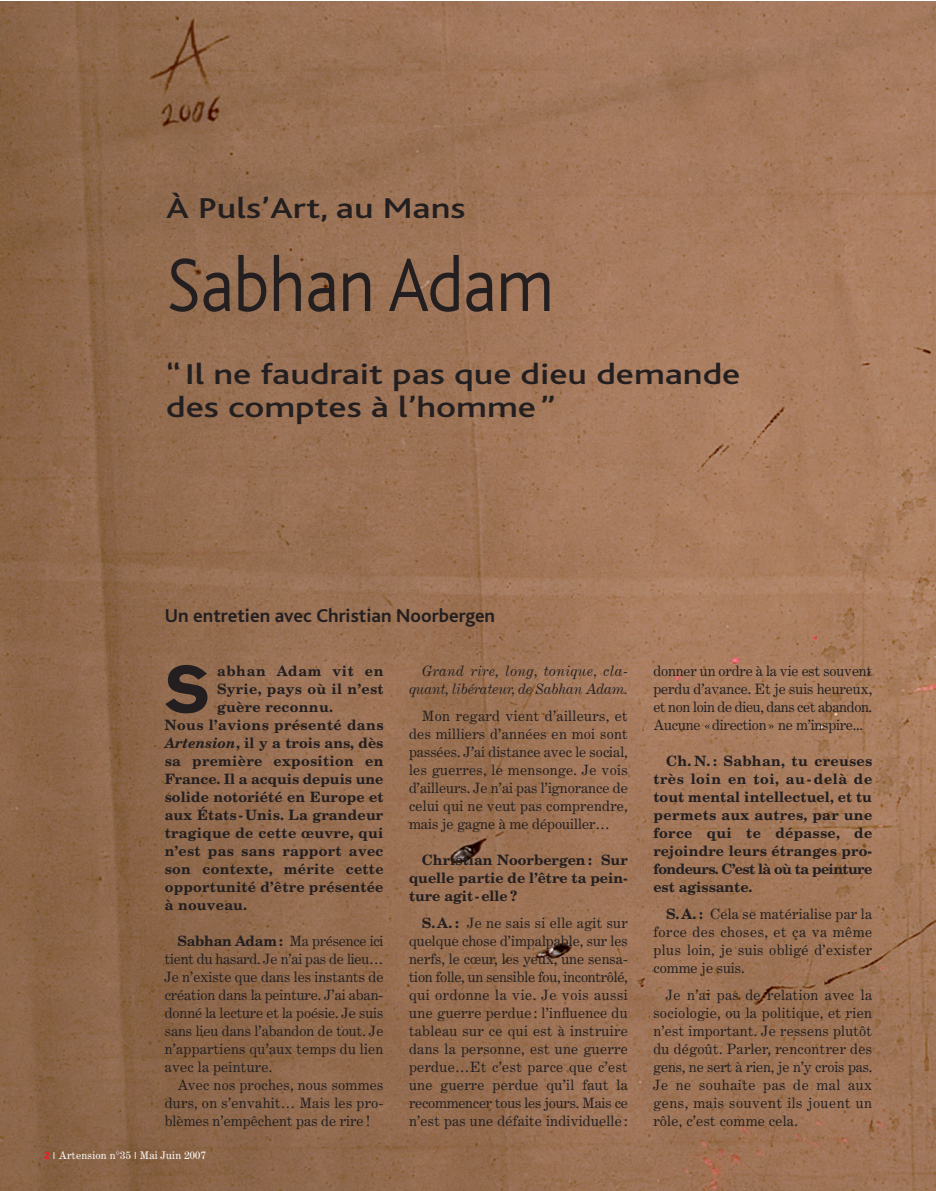
<style>
.page{position:relative;width:936px;height:1191px;background:#fff}
.page>*{position:absolute;margin:0;border:0;box-sizing:border-box;transform-origin:0 0}
.t1{font:300 79.2px "Bliss";color:#231f20;scale:.91 1}
.t2{font:700 65.55px "Akzidenz Grotesk BE";color:#231f20}
.t3{font:500 30px/33px "Bliss";color:#231f20;scale:1.25 1}
.t4{font:700 19.5px "Bliss";color:#231f20}
.t5{font:14.25px/18px "Century Expanded";letter-spacing:.015em;color:#231f20;text-align:justify}
.t6{font:700 14.25px/18px "New Century Schlbk";letter-spacing:.015em;color:#231f20;text-align:justify}
.t7{font:italic 14.25px/18px "Century Expanded";letter-spacing:-.015em;color:#231f20;text-align:right}
.t8{font:700 14.25px "New Century Schlbk";letter-spacing:.045em;color:#231f20}
.t9{font:10.5px "Century Expanded";letter-spacing:.015em;color:#fff}
.s1{font-family:"New Century Schlbk";font-weight:700}
.s2{font-style:italic}
.s3{font-family:"Bliss";font-weight:800;color:#ee1d23}
.s4{font-family:"Bliss";font-weight:300}
</style>
<div class="page">
<img style="left:0;top:1px;width:934px;height:1190px">
<h3 class="t3" style="left:166px;top:195px;width:241px">À Puls’Art, au Mans</h3>
<h1 class="t1" style="left:166px;top:259px;width:427px">Sabhan Adam</h1>
<h3 class="t3" style="left:166px;top:361px;width:461px">“Il ne faudrait pas que dieu demande des comptes à l’homme”</h3>
<h3 class="t4" style="left:165px;top:609px;width:332px">Un entretien avec Christian Noorbergen</h3>
<h2 class="t2" style="left:165px;top:663px;width:47px">S</h2>
<p class="t8" style="left:217px;top:666px;width:168px">abhan Adam vit en</p>
<p class="t7" style="left:409px;top:663px;width:220px">Grand rire, long, tonique, cla&shy;quant, libérateur, de Sabhan Adam.</p>
<p class="t5" style="left:409px;top:708px;width:220px;text-indent:13px">Mon regard vient d’ailleurs, et des milliers d’années en moi sont passées. J’ai distance avec le social, les guerres, le mensonge. Je vois d’ailleurs. Je n’ai pas l’ignorance de celui qui ne veut pas comprendre, mais je gagne à me dépouiller…</p>
<p class="t6" style="left:409px;top:852px;width:220px;text-indent:13px">Christian Noorbergen : Sur quelle partie de l’être ta pein&shy;ture agit-elle ?</p>
<p class="t5" style="left:409px;top:915px;width:220px;text-indent:13px"><span class="s1">S.A. :</span> Je ne sais si elle agit sur quelque chose d’impalpable, sur les nerfs, le cœur, les yeux, une sensa&shy;tion folle, un sensible fou, incontrôlé, qui ordonne la vie. Je vois aussi une guerre perdue : l’influence du tableau sur ce qui est à instruire dans la personne, est une guerre perdue…Et c’est parce que c’est une guerre perdue qu’il faut la recommencer tous les jours. Mais ce n’est pas une défaite individuelle :</p>
<p class="t6" style="left:217px;top:681px;width:168px">Syrie, pays où il n’est</p>
<p class="t6" style="left:217px;top:699px;width:117px">guère reconnu.</p>
<p class="t6" style="left:165px;top:717px;width:220px">Nous l’avions présenté dans</p>
<p class="t6" style="left:165px;top:735px;width:220px"><span class="s2">Artension</span>, il y a trois ans, dès</p>
<p class="t6" style="left:165px;top:753px;width:220px">sa première exposition en</p>
<p class="t6" style="left:165px;top:771px;width:220px">France. Il a acquis depuis une</p>
<p class="t6" style="left:165px;top:789px;width:220px">solide notoriété en Europe et</p>
<p class="t6" style="left:165px;top:807px;width:220px">aux États-Unis. La grandeur</p>
<p class="t6" style="left:165px;top:825px;width:220px">tragique de cette œuvre, qui</p>
<p class="t6" style="left:165px;top:843px;width:220px">n’est pas sans rapport avec</p>
<p class="t6" style="left:165px;top:861px;width:220px">son contexte, mérite cette</p>
<p class="t6" style="left:165px;top:879px;width:220px">opportunité d’être présentée</p>
<p class="t6" style="left:165px;top:897px;width:84px">à nouveau.</p>
<p class="t5" style="left:165px;top:933px;width:220px;text-indent:13px"><span class="s1">Sabhan Adam :</span> Ma présence ici tient du hasard. Je n’ai pas de lieu… Je n’existe que dans les instants de création dans la peinture. J’ai aban&shy;donné la lecture et la poésie. Je suis sans lieu dans l’abandon de tout. Je n’appartiens qu’aux temps du lien avec la peinture.</p>
<p class="t5" style="left:165px;top:1077px;width:220px;text-indent:13px">Avec nos proches, nous sommes durs, on s’envahit… Mais les pro&shy;blèmes n’empêchent pas de rire !</p>
<p class="t9" style="left:44px;top:1151px;width:163px"><span class="s3">2</span> <span class="s4">I</span> Artension n°35 <span class="s4">I</span> Mai Juin 2007</p>
<p class="t5" style="left:653px;top:663px;width:220px">donner un ordre à la vie est souvent perdu d’avance. Et je suis heureux, et non loin de dieu, dans cet abandon.<br>Aucune «direction» ne m’inspire...</p>
<p class="t6" style="left:653px;top:753px;width:220px;text-indent:13px">Ch. N. : Sabhan, tu creuses très loin en toi, au-delà de tout mental intellectuel, et tu permets aux autres, par une force qui te dépasse, de rejoindre leurs étranges pro&shy;fondeurs. C’est là où ta peinture est agissante.</p>
<p class="t5" style="left:653px;top:906px;width:220px;text-indent:13px"><span class="s1">S.A. :</span> Cela se matérialise par la force des choses, et ça va même plus loin, je suis obligé d’exister comme je suis.</p>
<p class="t5" style="left:653px;top:987px;width:220px;text-indent:13px">Je n’ai pas de relation avec la sociologie, ou la politique, et rien n’est important. Je ressens plutôt du dégoût. Parler, rencontrer des gens, ne sert à rien, je n’y crois pas.<br>Je ne souhaite pas de mal aux gens, mais souvent ils jouent un rôle, c’est comme cela.</p>
</div>
